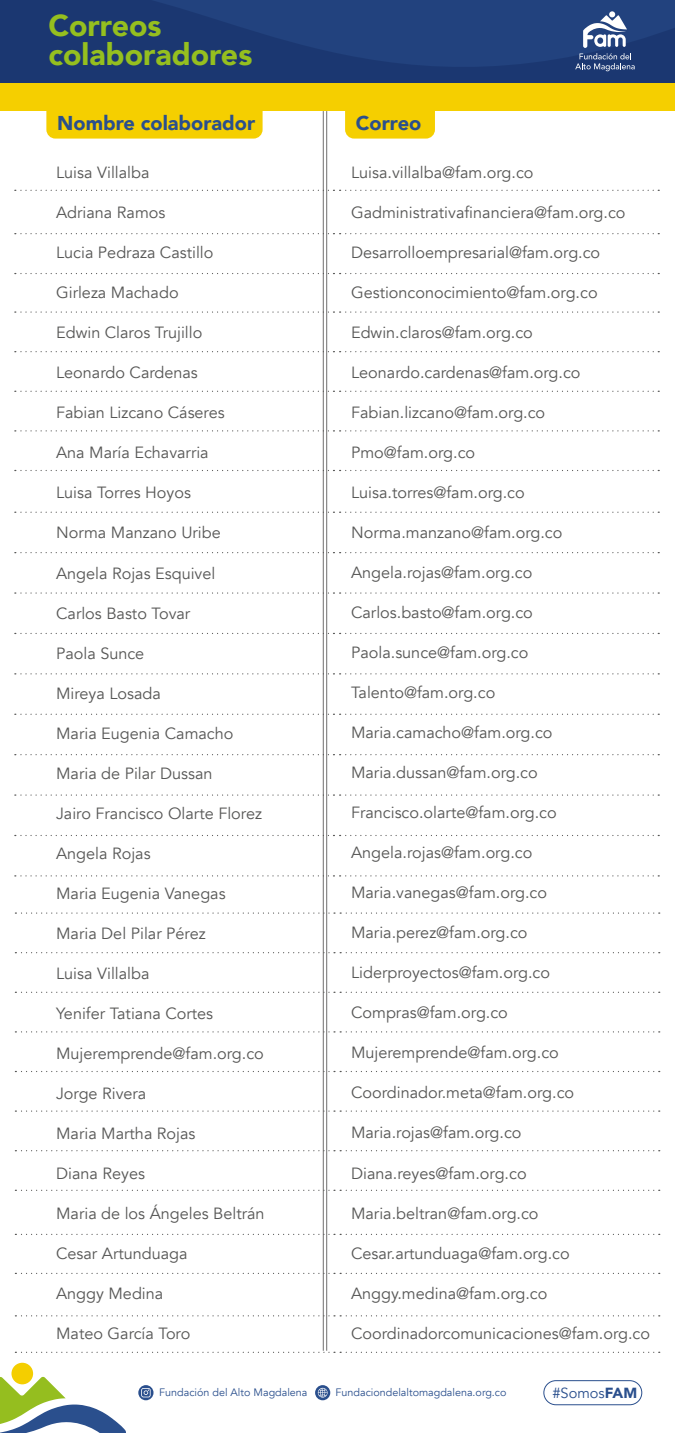
<style>
.page{position:relative;width:675px;height:1433px;background:#fff}
.page>*{position:absolute;margin:0;border:0;box-sizing:border-box;transform-origin:0 0}
.t1{font:900 30.25px/28.8px "Avenir";color:#95bf1f}
.t2{font:900 20px "Avenir";color:#2a4f8d}
.t3{font:16.25px "Avenir";color:#575756}
.t4{font:14.62px "Avenir";color:#2a4f8d}
.t5{font:10.75px "Avenir";color:#2a4f8d}
.s1{font-weight:900}
</style>
<div class="page">
<svg style="left:0;top:0;width:675px;height:83px;background:#1d3b76"></svg>
<div style="left:0;top:83px;width:675px;height:28px;background:#f5cf00"></div>
<svg style="left:575px;top:11px;width:60px;height:60px;background:#566d99"></svg>
<hr style="left:323px;top:111px;width:1px;height:1240px;background:#706f6f">
<hr style="left:326px;top:111px;width:1px;height:1240px;background:#706f6f">
<svg style="left:340px;top:190px;width:319px;height:1px"></svg>
<svg style="left:15px;top:190px;width:319px;height:1px"></svg>
<svg style="left:340px;top:233px;width:319px;height:1px"></svg>
<svg style="left:15px;top:233px;width:319px;height:1px"></svg>
<svg style="left:340px;top:273px;width:319px;height:1px"></svg>
<svg style="left:15px;top:273px;width:319px;height:1px"></svg>
<svg style="left:340px;top:311px;width:319px;height:2px"></svg>
<svg style="left:15px;top:311px;width:319px;height:2px"></svg>
<svg style="left:340px;top:351px;width:319px;height:1px"></svg>
<svg style="left:15px;top:351px;width:319px;height:1px"></svg>
<svg style="left:340px;top:391px;width:319px;height:1px"></svg>
<svg style="left:15px;top:391px;width:319px;height:1px"></svg>
<svg style="left:340px;top:430px;width:319px;height:1px"></svg>
<svg style="left:15px;top:430px;width:319px;height:1px"></svg>
<svg style="left:340px;top:470px;width:319px;height:1px"></svg>
<svg style="left:15px;top:470px;width:319px;height:1px"></svg>
<svg style="left:340px;top:512px;width:319px;height:1px"></svg>
<svg style="left:15px;top:512px;width:319px;height:1px"></svg>
<svg style="left:340px;top:552px;width:319px;height:1px"></svg>
<svg style="left:15px;top:552px;width:319px;height:1px"></svg>
<svg style="left:340px;top:592px;width:319px;height:2px"></svg>
<svg style="left:15px;top:592px;width:319px;height:2px"></svg>
<svg style="left:340px;top:633px;width:319px;height:1px"></svg>
<svg style="left:15px;top:633px;width:319px;height:1px"></svg>
<svg style="left:340px;top:673px;width:319px;height:1px"></svg>
<svg style="left:15px;top:673px;width:319px;height:1px"></svg>
<svg style="left:340px;top:714px;width:319px;height:1px"></svg>
<svg style="left:15px;top:714px;width:319px;height:1px"></svg>
<svg style="left:340px;top:754px;width:319px;height:1px"></svg>
<svg style="left:15px;top:754px;width:319px;height:1px"></svg>
<svg style="left:340px;top:794px;width:319px;height:2px"></svg>
<svg style="left:15px;top:794px;width:319px;height:2px"></svg>
<svg style="left:340px;top:835px;width:319px;height:1px"></svg>
<svg style="left:15px;top:835px;width:319px;height:1px"></svg>
<svg style="left:340px;top:875px;width:319px;height:1px"></svg>
<svg style="left:15px;top:875px;width:319px;height:1px"></svg>
<svg style="left:15px;top:912px;width:645px;height:2px"></svg>
<svg style="left:15px;top:952px;width:645px;height:1px"></svg>
<svg style="left:15px;top:992px;width:645px;height:1px"></svg>
<svg style="left:15px;top:1031px;width:645px;height:1px"></svg>
<svg style="left:15px;top:1071px;width:645px;height:1px"></svg>
<svg style="left:15px;top:1110px;width:645px;height:2px"></svg>
<svg style="left:15px;top:1150px;width:645px;height:1px"></svg>
<svg style="left:15px;top:1189px;width:645px;height:2px"></svg>
<svg style="left:15px;top:1234px;width:645px;height:1px"></svg>
<svg style="left:15px;top:1273px;width:645px;height:1px"></svg>
<svg style="left:15px;top:1315px;width:645px;height:1px"></svg>
<svg style="left:15px;top:1351px;width:645px;height:2px"></svg>
<div style="left:345px;top:111px;width:90px;height:28px;background:#f5cf00"></div>
<div style="left:46px;top:111px;width:217px;height:28px;background:#f5cf00"></div>
<div style="left:11px;top:1363px;width:22px;height:21px;background:#f4ce00;border-radius:50%"></div>
<svg style="left:0;top:1376px;width:126px;height:57px"></svg>
<div style="left:544px;top:1380px;width:98px;height:25px;border:1px solid #2a4f8d;border-radius:12px"></div>
<svg style="left:138px;top:1385px;width:16px;height:15px"></svg>
<svg style="left:315px;top:1385px;width:15px;height:15px"></svg>
<h1 class="t1" style="left:48px;top:10px;width:205px">Correos colaboradores</h1>
<p class="t2" style="left:57px;top:106px;width:200px">Nombre colaborador</p>
<p class="t2" style="left:356px;top:106px;width:67px">Correo</p>
<p class="t3" style="left:56px;top:163px;width:95px">Luisa Villalba</p>
<p class="t3" style="left:56px;top:203px;width:111px">Adriana Ramos</p>
<p class="t3" style="left:56px;top:243px;width:159px">Lucia Pedraza Castillo</p>
<p class="t3" style="left:56px;top:283px;width:124px">Girleza Machado</p>
<p class="t3" style="left:56px;top:323px;width:148px">Edwin Claros Trujillo</p>
<p class="t3" style="left:56px;top:363px;width:143px">Leonardo Cardenas</p>
<p class="t3" style="left:56px;top:403px;width:170px">Fabian Lizcano Cáseres</p>
<p class="t3" style="left:56px;top:443px;width:154px">Ana María Echavarria</p>
<p class="t3" style="left:56px;top:483px;width:136px">Luisa Torres Hoyos</p>
<p class="t3" style="left:56px;top:523px;width:166px">Norma Manzano Uribe</p>
<p class="t3" style="left:56px;top:563px;width:161px">Angela Rojas Esquivel</p>
<p class="t3" style="left:56px;top:603px;width:136px">Carlos Basto Tovar</p>
<p class="t3" style="left:56px;top:643px;width:90px">Paola Sunce</p>
<p class="t3" style="left:56px;top:683px;width:106px">Mireya Losada</p>
<p class="t3" style="left:56px;top:723px;width:179px">Maria Eugenia Camacho</p>
<p class="t3" style="left:56px;top:763px;width:158px">Maria de Pilar Dussan</p>
<p class="t3" style="left:56px;top:803px;width:207px">Jairo Francisco Olarte Florez</p>
<p class="t3" style="left:56px;top:843px;width:96px">Angela Rojas</p>
<p class="t3" style="left:56px;top:883px;width:171px">Maria Eugenia Vanegas</p>
<p class="t3" style="left:56px;top:923px;width:151px">Maria Del Pilar Pérez</p>
<p class="t3" style="left:56px;top:963px;width:95px">Luisa Villalba</p>
<p class="t3" style="left:56px;top:1003px;width:159px">Yenifer Tatiana Cortes</p>
<p class="t3" style="left:56px;top:1043px;width:209px">Mujeremprende@fam.org.co</p>
<p class="t3" style="left:56px;top:1083px;width:92px">Jorge Rivera</p>
<p class="t3" style="left:56px;top:1123px;width:141px">Maria Martha Rojas</p>
<p class="t3" style="left:56px;top:1163px;width:90px">Diana Reyes</p>
<p class="t3" style="left:56px;top:1203px;width:210px">Maria de los Ángeles Beltrán</p>
<p class="t3" style="left:56px;top:1243px;width:133px">Cesar Artunduaga</p>
<p class="t3" style="left:56px;top:1283px;width:109px">Anggy Medina</p>
<p class="t3" style="left:56px;top:1323px;width:136px">Mateo García Toro</p>
<p class="t3" style="left:351px;top:163px;width:184px">Luisa.villalba@fam.org.co</p>
<p class="t3" style="left:351px;top:203px;width:276px">Gadministrativafinanciera@fam.org.co</p>
<p class="t3" style="left:351px;top:243px;width:251px">Desarrolloempresarial@fam.org.co</p>
<p class="t3" style="left:351px;top:283px;width:248px">Gestionconocimiento@fam.org.co</p>
<p class="t3" style="left:351px;top:323px;width:183px">Edwin.claros@fam.org.co</p>
<p class="t3" style="left:351px;top:363px;width:231px">Leonardo.cardenas@fam.org.co</p>
<p class="t3" style="left:351px;top:403px;width:196px">Fabian.lizcano@fam.org.co</p>
<p class="t3" style="left:351px;top:443px;width:126px">Pmo@fam.org.co</p>
<p class="t3" style="left:351px;top:483px;width:175px">Luisa.torres@fam.org.co</p>
<p class="t3" style="left:351px;top:523px;width:213px">Norma.manzano@fam.org.co</p>
<p class="t3" style="left:351px;top:563px;width:183px">Angela.rojas@fam.org.co</p>
<p class="t3" style="left:351px;top:603px;width:183px">Carlos.basto@fam.org.co</p>
<p class="t3" style="left:351px;top:643px;width:179px">Paola.sunce@fam.org.co</p>
<p class="t3" style="left:351px;top:683px;width:146px">Talento@fam.org.co</p>
<p class="t3" style="left:351px;top:723px;width:203px">Maria.camacho@fam.org.co</p>
<p class="t3" style="left:351px;top:763px;width:188px">Maria.dussan@fam.org.co</p>
<p class="t3" style="left:351px;top:803px;width:207px">Francisco.olarte@fam.org.co</p>
<p class="t3" style="left:351px;top:843px;width:183px">Angela.rojas@fam.org.co</p>
<p class="t3" style="left:351px;top:883px;width:198px">Maria.vanegas@fam.org.co</p>
<p class="t3" style="left:351px;top:923px;width:178px">Maria.perez@fam.org.co</p>
<p class="t3" style="left:351px;top:963px;width:200px">Liderproyectos@fam.org.co</p>
<p class="t3" style="left:351px;top:1003px;width:158px">Compras@fam.org.co</p>
<p class="t3" style="left:351px;top:1043px;width:209px">Mujeremprende@fam.org.co</p>
<p class="t3" style="left:351px;top:1083px;width:225px">Coordinador.meta@fam.org.co</p>
<p class="t3" style="left:351px;top:1123px;width:172px">Maria.rojas@fam.org.co</p>
<p class="t3" style="left:351px;top:1163px;width:177px">Diana.reyes@fam.org.co</p>
<p class="t3" style="left:351px;top:1203px;width:189px">Maria.beltran@fam.org.co</p>
<p class="t3" style="left:351px;top:1243px;width:220px">Cesar.artunduaga@fam.org.co</p>
<p class="t3" style="left:351px;top:1283px;width:198px">Anggy.medina@fam.org.co</p>
<p class="t3" style="left:351px;top:1323px;width:300px">Coordinadorcomunicaciones@fam.org.co</p>
<p class="t5" style="left:159px;top:1385px;width:150px">Fundación del Alto Magdalena</p>
<p class="t5" style="left:336px;top:1385px;width:172px">Fundaciondelaltomagdalena.org.co</p>
<p class="t4" style="left:552px;top:1384px;width:86px">#Somos<span class="s1">FAM</span></p>
</div>
